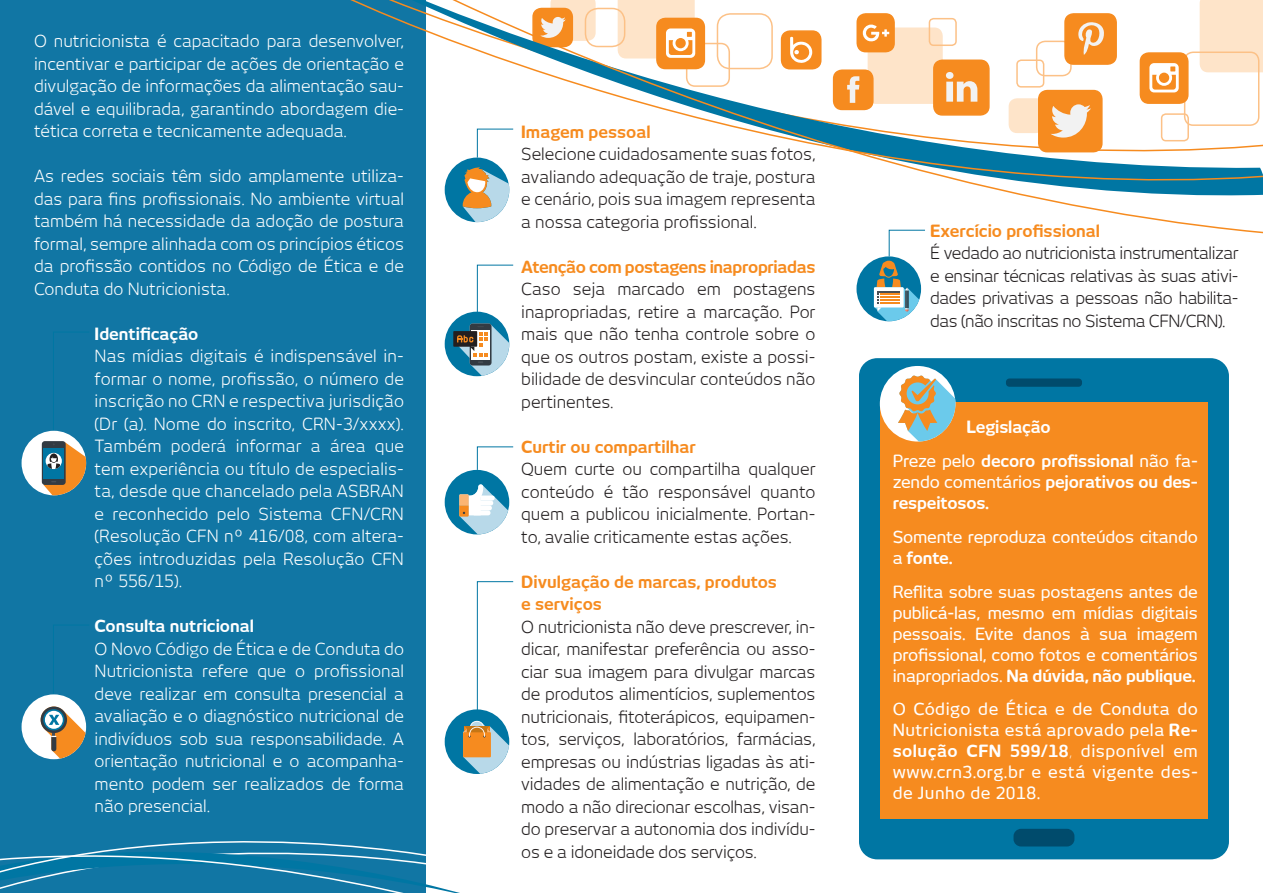
<style>
.page{position:relative;width:1263px;height:893px;background:#fff}
.page>*{position:absolute;margin:0;border:0;box-sizing:border-box;transform-origin:0 0}
.t1{font:16.5px/22.5px "New June";color:#fff;text-align:justify}
.t2{font:16.5px/22.5px "New June";color:#231f20;text-align:justify}
.t3{font:500 16.5px/21px "New June";letter-spacing:-.01em;color:#fff;text-align:justify}
.t4{font:700 16.5px/21px "New June";letter-spacing:-.01em;color:#fff;text-align:justify}
.t5{font:700 16.5px "New June";color:#f68b1f}
.t6{font:700 16.5px "New June";letter-spacing:-.02em;color:#f68b1f}
.s1{font-weight:500}
.s2{font-weight:700}
.s3{font-family:"New June Fine";font-weight:400}
</style>
<div class="page">
<div style="left:859px;top:358px;width:370px;height:501px;background:#0076a3;border-radius:18px"></div>
<div style="left:880px;top:402px;width:328px;height:417px;background:#f68b1f"></div>
<div style="left:1013px;top:829px;width:61px;height:17px;background:#004b6c;border-radius:7px"></div>
<div style="left:1006px;top:378px;width:76px;height:9px;background:#004b6c;border-radius:3px"></div>
<div style="left:0;top:0;width:425px;height:893px;background:#1176a4"></div>
<svg style="left:53px;top:332px;width:5px;height:99px"></svg>
<svg style="left:53px;top:625px;width:1px;height:69px"></svg>
<svg style="left:0;top:804px;width:460px;height:89px"></svg>
<div style="left:880px;top:366px;width:75px;height:76px;background:#fff;border-radius:50%"></div>
<svg style="left:898px;top:375px;width:57px;height:66px"></svg>
<div style="left:22px;top:431px;width:64px;height:64px;background:#fff;border-radius:50%"></div>
<svg style="left:42px;top:441px;width:24px;height:44px"></svg>
<svg style="left:44px;top:442px;width:42px;height:53px"></svg>
<div style="left:445px;top:312px;width:64px;height:64px;background:#0076a3;border-radius:50%"></div>
<div style="left:445px;top:470px;width:64px;height:64px;background:#0076a3;border-radius:50%"></div>
<svg style="left:459px;top:484px;width:49px;height:50px"></svg>
<div style="left:22px;top:694px;width:64px;height:65px;background:#fff;border-radius:50%"></div>
<svg style="left:41px;top:706px;width:45px;height:53px"></svg>
<div style="left:445px;top:709px;width:64px;height:65px;background:#0076a3;border-radius:50%"></div>
<div style="left:856px;top:256px;width:65px;height:65px;background:#0076a3;border-radius:50%"></div>
<svg style="left:453px;top:264px;width:61px;height:112px"></svg>
<svg style="left:477px;top:446px;width:37px;height:25px"></svg>
<svg style="left:463px;top:581px;width:51px;height:193px"></svg>
<svg style="left:874px;top:242px;width:48px;height:79px"></svg>
<svg style="left:350px;top:0;width:913px;height:242px"></svg>
<p class="t1" style="left:34px;top:30px;width:371px">O nutricionista é capacitado para desenvolver, incentivar e participar de ações de orientação e divulgação de informações da alimentação sau&shy;dável e equilibrada, garantindo abordagem die&shy;tética correta e tecnicamente adequada.</p>
<p class="t1" style="left:34px;top:165px;width:371px">As redes sociais têm sido amplamente utiliza&shy;das para fins profissionais. No ambiente virtual também há necessidade da adoção de postura formal, sempre alinhada com os princípios éticos da profissão contidos no Código de Ética e de Conduta do Nutricionista.</p>
<p class="t4" style="left:95px;top:323px;width:105px">Identificação</p>
<p class="t1" style="left:95px;top:345px;width:311px">Nas mídias digitais é indispensável in&shy;formar o nome, profissão, o número de inscrição no CRN e respectiva jurisdição (Dr (a). Nome do inscrito, CRN-3/xxxx).<br>Também poderá informar a área que tem experiência ou título de especialis&shy;ta, desde que chancelado pela ASBRAN e reconhecido pelo Sistema CFN/CRN (Resolução CFN nº 416/08, com altera&shy;ções introduzidas pela Resolução CFN nº 556/15).</p>
<p class="t4" style="left:95px;top:615px;width:161px">Consulta nutricional</p>
<p class="t1" style="left:95px;top:637px;width:311px">O Novo Código de Ética e de Conduta do Nutricionista refere que o profissional deve realizar em consulta presencial a avaliação e o diagnóstico nutricional de indivíduos sob sua responsabilidade. A orientação nutricional e o acompanha&shy;mento podem ser realizados de forma não presencial.</p>
<p class="t5" style="left:521px;top:122px;width:131px">Imagem pessoal</p>
<p class="t2" style="left:521px;top:143px;width:296px">Selecione cuidadosamente suas fotos, avaliando adequação de traje, postura e cenário, pois sua imagem representa a nossa categoria profissional.</p>
<p class="t6" style="left:521px;top:257px;width:296px">Atenção com postagens inapropriadas</p>
<p class="t2" style="left:521px;top:278px;width:296px">Caso seja marcado em postagens inapropriadas, retire a marcação. Por mais que não tenha controle sobre o que os outros postam, existe a possi&shy;bilidade de desvincular conteúdos não pertinentes.</p>
<p class="t5" style="left:521px;top:437px;width:176px">Curtir ou compartilhar</p>
<p class="t2" style="left:521px;top:458px;width:296px">Quem curte ou compartilha qualquer conteúdo é tão responsável quanto quem a publicou inicialmente. Portan&shy;to, avalie criticamente estas ações.</p>
<p class="t5" style="left:521px;top:572px;width:257px">Divulgação de marcas, produtos</p>
<p class="t5" style="left:521px;top:594px;width:82px">e serviços</p>
<p class="t2" style="left:521px;top:615px;width:296px">O nutricionista não deve prescrever, in&shy;dicar, manifestar preferência ou asso&shy;ciar sua imagem para divulgar marcas de produtos alimentícios, suplementos nutricionais, fitoterápicos, equipamen&shy;tos, serviços, laboratórios, farmácias, empresas ou indústrias ligadas às ati&shy;vidades de alimentação e nutrição, de modo a não direcionar escolhas, visan&shy;do preservar a autonomia dos indivídu&shy;os e a idoneidade dos serviços.</p>
<p class="t5" style="left:930px;top:221px;width:171px">Exercício profissional</p>
<p class="t2" style="left:930px;top:242px;width:310px">É vedado ao nutricionista instrumentalizar e ensinar técnicas relativas às suas ativi&shy;dades privativas a pessoas não habilita&shy;das (não inscritas no Sistema CFN/CRN).</p>
<p class="t4" style="left:966px;top:416px;width:86px">Legislação</p>
<p class="t4" style="left:893px;top:450px;width:307px"><span class="s1">Preze pelo</span> decoro profissional <span class="s1">não fa&shy;zendo comentários</span> pejorativos ou des&shy;respeitosos.</p>
<p class="t3" style="left:893px;top:526px;width:307px">Somente reproduza conteúdos citando a <span class="s2">fonte.</span></p>
<p class="t3" style="left:893px;top:581px;width:307px">Reflita sobre suas postagens antes de publicá-las, mesmo em mídias digitais pessoais. Evite danos à sua imagem profissional, como fotos e comentários inapropriados. <span class="s2">Na dúvida, não publique.</span></p>
<p class="t3" style="left:893px;top:699px;width:307px">O Código de Ética e de Conduta do Nutricionista está aprovado pela <span class="s2">Re&shy;solução CFN 599/18</span><span class="s3">,</span> disponível em www.crn3.org.br e está vigente des&shy;de Junho de 2018.</p>
</div>
